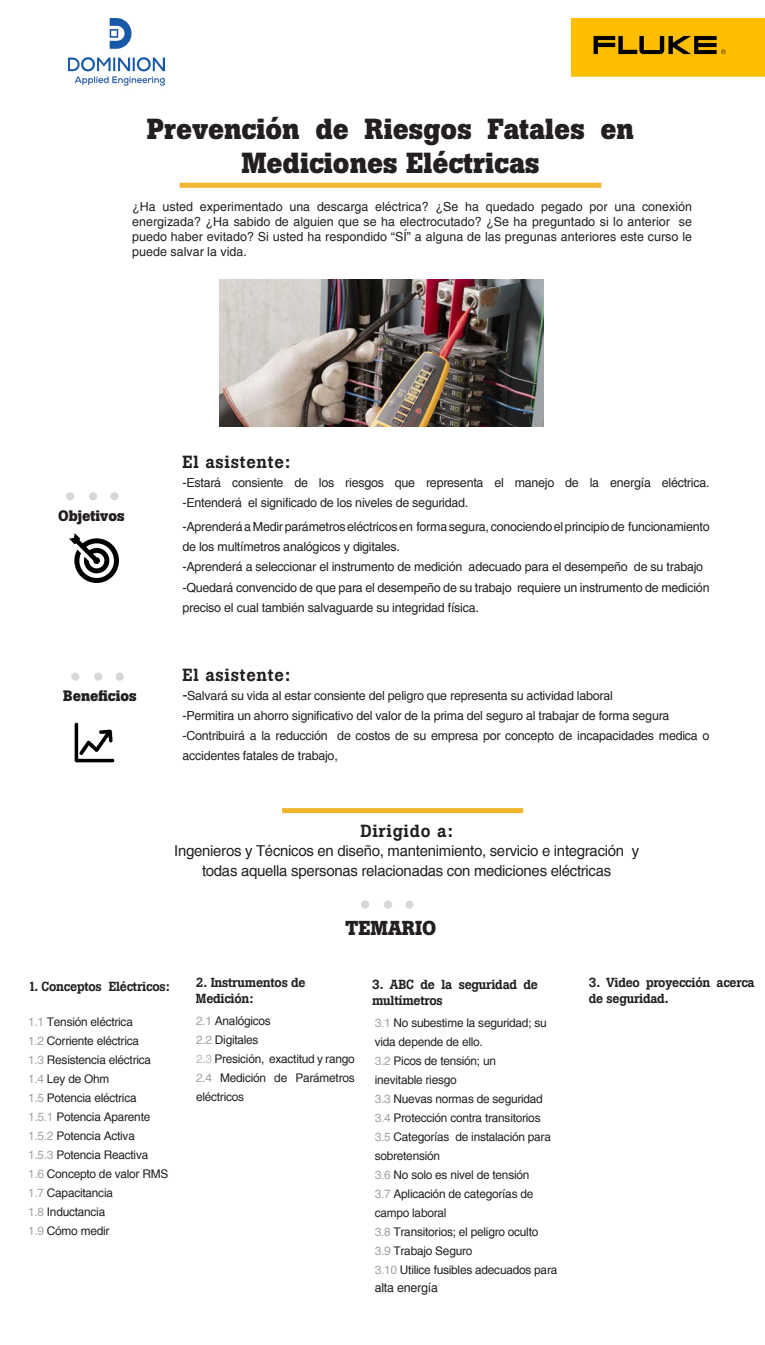
<style>
.page{position:relative;width:765px;height:1345px;background:#fff}
.page>*{position:absolute;margin:0;border:0;box-sizing:border-box;transform-origin:0 0}
.t1{font:700 28.75px/34.5px "Boton Pro";color:#231f20;text-align:center}
.t2{font:700 20px "Boton Pro";color:#231f20}
.t3{font:500 17.5px "Boton";letter-spacing:.04em;color:#231f20}
.t4{font:15px/20px "Helvetica";letter-spacing:-.02em;color:#231f20;text-align:center}
.t5{font:700 15px "Boton Pro";color:#231f20}
.t6{font:500 13.12px/15.8px "Boton";letter-spacing:-.02em;color:#231f20}
.t7{font:12.5px/20px "Helvetica";letter-spacing:-.02em;color:#231f20}
.t8{font:11.88px/19px "Helvetica";letter-spacing:-.02em;color:#231f20}
.s1{font-size:15px}
.s2{color:#a4a5a9}
.s3{color:#a1a3a6}
.s4{color:#a5a6aa}
.s5{color:#babbbe}
.s6{color:#a0a1a5}
</style>
<div class="page">
<div style="left:180px;top:183px;width:421px;height:5px;background:#f3b42d"></div>
<img style="left:69px;top:533px;width:50px;height:50px">
<div style="left:66px;top:492px;width:8px;height:8px;background:#d7d7d7;border-radius:50%"></div>
<div style="left:89px;top:492px;width:8px;height:8px;background:#d7d7d7;border-radius:50%"></div>
<div style="left:110px;top:492px;width:9px;height:8px;background:#d7d7d7;border-radius:50%"></div>
<img style="left:74px;top:722px;width:40px;height:40px">
<div style="left:71px;top:672px;width:8px;height:8px;background:#d7d7d7;border-radius:50%"></div>
<div style="left:94px;top:672px;width:8px;height:8px;background:#d7d7d7;border-radius:50%"></div>
<div style="left:116px;top:672px;width:8px;height:8px;background:#d7d7d7;border-radius:50%"></div>
<div style="left:282px;top:808px;width:241px;height:5px;background:#f3b42d"></div>
<img style="left:747px;top:18px;width:18px;height:58px">
<img style="left:571px;top:18px;width:176px;height:58px">
<img style="left:69px;top:18px;width:96px;height:68px">
<div style="left:361px;top:900px;width:8px;height:8px;background:#d7d7d7;border-radius:50%"></div>
<div style="left:384px;top:900px;width:8px;height:8px;background:#d7d7d7;border-radius:50%"></div>
<div style="left:405px;top:900px;width:9px;height:8px;background:#d7d7d7;border-radius:50%"></div>
<img style="left:220px;top:279px;width:323px;height:147px">
<p class="t1" style="left:147px;top:111px;width:489px">Prevención de Riesgos Fatales en<br>Mediciones Eléctricas</p>
<p class="t7" style="left:132px;top:199px;width:561px;line-height:15px;text-align:justify">¿Ha usted experimentado una descarga eléctrica? ¿Se ha quedado pegado por una conexión energizada? ¿Ha sabido de alguien que se ha electrocutado? ¿Se ha preguntado si lo anterior se puedo haber evitado? Si usted ha respondido “SÍ” a alguna de las pregunas anteriores este curso le puede salvar la vida.</p>
<p class="t5" style="left:58px;top:506px;width:68px">Objetivos</p>
<p class="t3" style="left:182px;top:451px;width:109px">El asistente:</p>
<p class="t7" style="left:182px;top:472px;width:529px">-Estará consiente de los riesgos que representa el manejo de la energía eléctrica. -Entenderá el significado de los niveles de seguridad.</p>
<p class="t7" style="left:182px;top:516px;width:529px">-Aprenderá a Medir parámetros eléctricos en forma segura, conociendo el principio de funcionamiento de los multímetros analógicos y digitales.</p>
<p class="t7" style="left:182px;top:556px;width:522px">-Aprenderá a seleccionar el instrumento de medición adecuado para el desempeño de su trabajo</p>
<p class="t7" style="left:182px;top:577px;width:529px">-Quedará convencido de que para el desempeño de su trabajo requiere un instrumento de medición preciso el cual también salvaguarde su integridad física.</p>
<p class="t5" style="left:63px;top:686px;width:75px">Beneficios</p>
<p class="t3" style="left:182px;top:664px;width:109px">El asistente:</p>
<p class="t7" style="left:182px;top:685px;width:432px"><span class="s1">-</span>Salvará su vida al estar consiente del peligro que representa su actividad laboral</p>
<p class="t7" style="left:182px;top:705px;width:489px">-Permitira un ahorro significativo del valor de la prima del seguro al trabajar de forma segura</p>
<p class="t7" style="left:182px;top:725px;width:529px">-Contribuirá a la reducción de costos de su empresa por concepto de incapacidades medica o accidentes fatales de trabajo,</p>
<p class="t3" style="left:360px;top:820px;width:94px">Dirigido a:</p>
<p class="t4" style="left:174px;top:840px;width:466px">Ingenieros y Técnicos en diseño, mantenimiento, servicio e integración y todas aquella spersonas relacionadas con mediciones eléctricas</p>
<p class="t2" style="left:346px;top:915px;width:92px">TEMARIO</p>
<p class="t6" style="left:28px;top:978px;width:143px">1. Conceptos Eléctricos:</p>
<p class="t8" style="left:28px;top:1011px;width:106px"><span class="s2">1.1</span> Tensión eléctrica</p>
<p class="t8" style="left:28px;top:1030px;width:113px"><span class="s3">1.2</span> Corriente eléctrica</p>
<p class="t8" style="left:28px;top:1049px;width:125px"><span class="s2">1.3</span> Resistencia eléctrica</p>
<p class="t8" style="left:28px;top:1069px;width:83px"><span class="s2">1.4</span> Ley de Ohm</p>
<p class="t8" style="left:28px;top:1088px;width:110px"><span class="s2">1.5</span> Potencia eléctrica</p>
<p class="t8" style="left:28px;top:1107px;width:124px"><span class="s4">1.5.1</span> Potencia Aparente</p>
<p class="t8" style="left:28px;top:1126px;width:108px"><span class="s2">1.5.2</span> Potencia Activa</p>
<p class="t8" style="left:28px;top:1145px;width:122px"><span class="s2">1.5.3</span> Potencia Reactiva</p>
<p class="t8" style="left:28px;top:1164px;width:142px"><span class="s3">1.6</span> Concepto de valor RMS</p>
<p class="t8" style="left:28px;top:1183px;width:86px"><span class="s2">1.7</span> Capacitancia</p>
<p class="t8" style="left:28px;top:1202px;width:79px"><span class="s2">1.8</span> Inductancia</p>
<p class="t8" style="left:28px;top:1221px;width:83px"><span class="s2">1.9</span> Cómo medir</p>
<p class="t6" style="left:196px;top:974px;width:111px">2. Instrumentos de</p>
<p class="t6" style="left:196px;top:990px;width:59px">Medición:</p>
<p class="t8" style="left:196px;top:1011px;width:76px"><span class="s3">2.1</span> Analógicos</p>
<p class="t8" style="left:196px;top:1030px;width:64px"><span class="s3">2.2</span> Digitales</p>
<p class="t8" style="left:196px;top:1049px;width:160px"><span class="s5">2.3</span> Presición, exactitud y rango</p>
<p class="t8" style="left:196px;top:1068px;width:160px"><span class="s3">2.4</span> Medición de Parámetros eléctricos</p>
<p class="t6" style="left:372px;top:976px;width:167px">3. ABC de la seguridad de multímetros</p>
<p class="t8" style="left:375px;top:1013px;width:174px"><span class="s3">3.1</span> No subestime la seguridad; su vida depende de ello.</p>
<p class="t8" style="left:375px;top:1051px;width:123px"><span class="s3">3.2</span> Picos de tensión; un</p>
<p class="t8" style="left:375px;top:1070px;width:84px">inevitable riesgo</p>
<p class="t8" style="left:375px;top:1089px;width:170px"><span class="s3">3.3</span> Nuevas normas de seguridad</p>
<p class="t8" style="left:375px;top:1108px;width:167px"><span class="s3">3.4</span> Protección contra transitorios</p>
<p class="t8" style="left:375px;top:1127px;width:178px"><span class="s2">3.5</span> Categorías de instalación para sobretensión</p>
<p class="t8" style="left:375px;top:1165px;width:156px"><span class="s3">3.6</span> No solo es nivel de tensión</p>
<p class="t8" style="left:375px;top:1184px;width:160px"><span class="s3">3.7</span> Aplicación de categorías de campo laboral</p>
<p class="t8" style="left:375px;top:1222px;width:165px"><span class="s3">3.8</span> Transitorios; el peligro oculto</p>
<p class="t8" style="left:375px;top:1241px;width:99px"><span class="s6">3.9</span> Trabajo Seguro</p>
<p class="t8" style="left:375px;top:1260px;width:184px"><span class="s3">3.10</span> Utilice fusibles adecuados para</p>
<p class="t7" style="left:375px;top:1277px;width:65px">alta energía</p>
<p class="t6" style="left:589px;top:974px;width:167px">3. Video proyección acerca de seguridad.</p>
</div>
